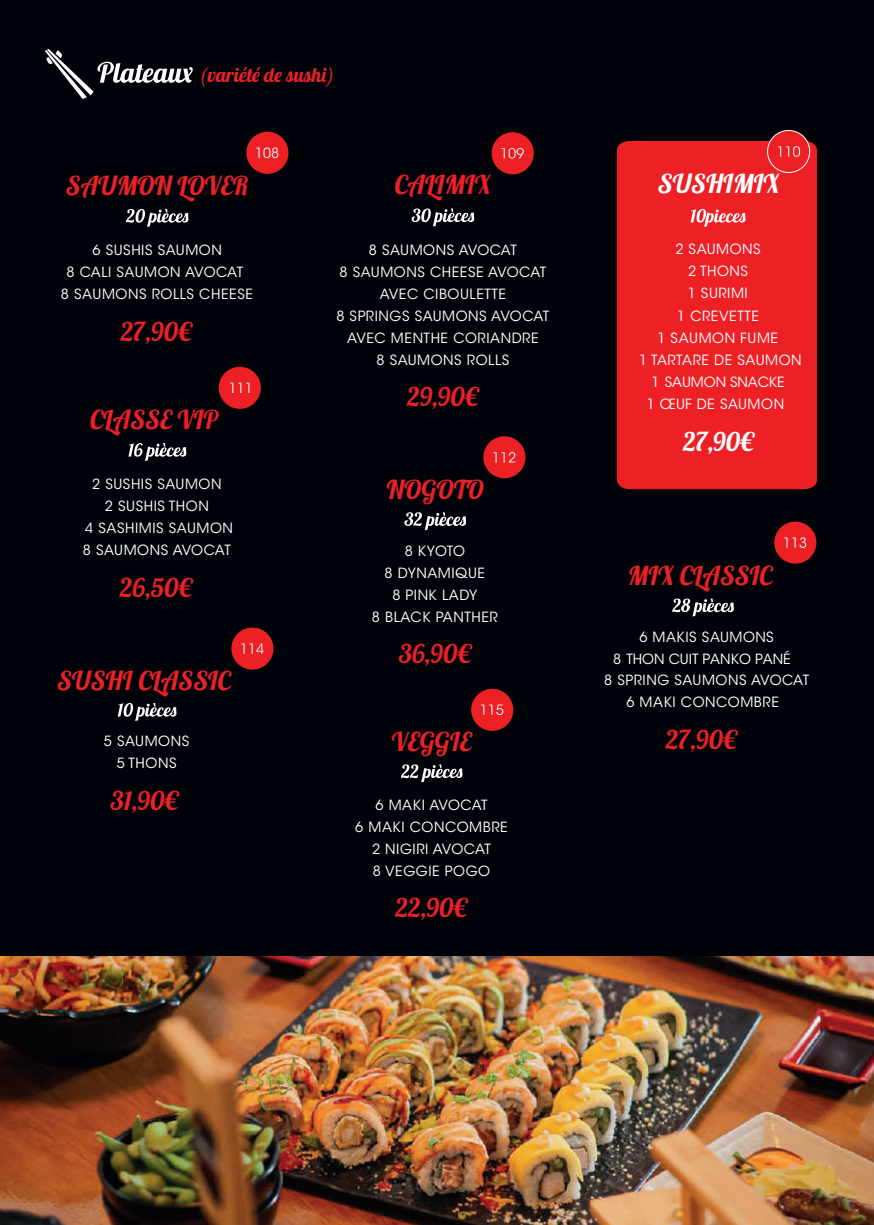
<style>
.page{position:relative;width:874px;height:1225px;background:#fff}
.page>*{position:absolute;margin:0;border:0;box-sizing:border-box;transform-origin:0 0}
.t1{font:26px "Lobster 1.4";color:#ec2025}
.t2{font:26px "Lobster 1.4";color:#fff}
.t3{font:25.8px "Lobster 1.4";color:#ec2025}
.t4{font:25.8px "Lobster 1.4";color:#fff}
.t5{font:20px "Lobster 1.4";letter-spacing:.045em;color:#ec2025}
.t6{font:14px/22px "ITC Avant Garde Std";letter-spacing:.04em;color:#fff;text-align:center}
.t7{font:14px "ITC Avant Garde Std";color:#fff}
.t8{font:14px "ITC Avant Garde Std";letter-spacing:-.005em;color:#fff}
</style>
<div class="page">
<div style="left:0;top:0;width:873px;height:956px;background:#00020a"></div>
<svg style="left:126px;top:209px;width:62px;height:18px"></svg>
<svg style="left:411px;top:208px;width:63px;height:18px"></svg>
<div style="left:616px;top:141px;width:200px;height:348px;background:#ec2025"></div>
<svg style="left:690px;top:209px;width:55px;height:18px"></svg>
<svg style="left:671px;top:598px;width:62px;height:18px"></svg>
<svg style="left:45px;top:49px;width:148px;height:50px"></svg>
<svg style="left:401px;top:764px;width:61px;height:18px"></svg>
<div style="left:246px;top:132px;width:42px;height:42px;background:#ec2025;border-radius:50%"></div>
<svg style="left:256px;top:147px;width:22px;height:11px"></svg>
<div style="left:766px;top:130px;width:43px;height:43px;background:#ec2025;border:1px solid #fff;border-radius:50%"></div>
<div style="left:491px;top:132px;width:42px;height:42px;background:#ec2025;border-radius:50%"></div>
<svg style="left:501px;top:148px;width:22px;height:11px"></svg>
<svg style="left:128px;top:443px;width:58px;height:18px"></svg>
<div style="left:219px;top:367px;width:42px;height:42px;background:#ec2025;border-radius:50%"></div>
<svg style="left:230px;top:383px;width:19px;height:10px"></svg>
<svg style="left:404px;top:512px;width:62px;height:18px"></svg>
<div style="left:483px;top:436px;width:42px;height:42px;background:#ec2025;border-radius:50%"></div>
<svg style="left:493px;top:452px;width:22px;height:10px"></svg>
<div style="left:773px;top:521px;width:43px;height:42px;background:#ec2025;border-radius:50%"></div>
<svg style="left:784px;top:537px;width:21px;height:11px"></svg>
<svg style="left:118px;top:703px;width:58px;height:18px"></svg>
<div style="left:231px;top:627px;width:42px;height:42px;background:#ec2025;border-radius:50%"></div>
<svg style="left:241px;top:643px;width:22px;height:11px"></svg>
<div style="left:471px;top:689px;width:42px;height:42px;background:#ec2025;border-radius:50%"></div>
<svg style="left:481px;top:704px;width:22px;height:11px"></svg>
<svg style="left:778px;top:146px;width:21px;height:11px"></svg>
<img style="left:0;top:956px;width:873px;height:269px">
<h3 class="t5" style="left:199px;top:62px;width:137px">(variété de sushi)</h3>
<h1 class="t1" style="left:66px;top:169px;width:184px">SAUMON LOVER</h1>
<h1 class="t1" style="left:394px;top:168px;width:98px">CALIMIX</h1>
<p class="t6" style="left:61px;top:239px;width:193px">6 SUSHIS SAUMON<br>8 CALI SAUMON AVOCAT<br>8 SAUMONS ROLLS CHEESE</p>
<h2 class="t3" style="left:121px;top:315px;width:73px">27,90€</h2>
<h1 class="t1" style="left:90px;top:403px;width:129px">CLASSE VIP</h1>
<p class="t6" style="left:336px;top:239px;width:214px">8 SAUMONS AVOCAT<br>8 SAUMONS CHEESE AVOCAT<br>AVEC CIBOULETTE<br>8 SPRINGS SAUMONS AVOCAT<br>AVEC MENTHE CORIANDRE<br>8 SAUMONS ROLLS</p>
<h2 class="t3" style="left:407px;top:381px;width:74px">29,90€</h2>
<h1 class="t2" style="left:657px;top:167px;width:123px">SUSHIMIX</h1>
<p class="t6" style="left:675px;top:238px;width:87px">2 SAUMONS<br>2 THONS</p>
<p class="t6" style="left:676px;top:305px;width:83px">1 CREVETTE</p>
<p class="t6" style="left:657px;top:327px;width:122px">1 SAUMON FUME</p>
<p class="t6" style="left:638px;top:349px;width:164px">1 TARTARE DE SAUMON</p>
<p class="t8" style="left:651px;top:373px;width:134px">1 SAUMON SNACKE</p>
<p class="t6" style="left:646px;top:393px;width:139px">1 ŒUF DE SAUMON</p>
<p class="t6" style="left:687px;top:282px;width:62px">1 SURIMI</p>
<h2 class="t4" style="left:682px;top:425px;width:73px">27,90€</h2>
<p class="t6" style="left:83px;top:473px;width:151px">2 SUSHIS SAUMON<br>2 SUSHIS THON<br>4 SASHIMIS SAUMON<br>8 SAUMONS AVOCAT</p>
<h2 class="t3" style="left:120px;top:571px;width:75px">26,50€</h2>
<h1 class="t1" style="left:57px;top:664px;width:175px">SUSHI CLASSIC</h1>
<p class="t6" style="left:104px;top:730px;width:87px">5 SAUMONS<br>5 THONS</p>
<h2 class="t3" style="left:110px;top:784px;width:70px">31,90€</h2>
<h1 class="t1" style="left:386px;top:473px;width:98px">NOGOTO</h1>
<p class="t6" style="left:372px;top:540px;width:127px">8 KYOTO<br>8 DYNAMIQUE<br>8 PINK LADY<br>8 BLACK PANTHER</p>
<h2 class="t3" style="left:399px;top:637px;width:75px">36,90€</h2>
<h1 class="t1" style="left:627px;top:559px;width:146px">MIX CLASSIC</h1>
<p class="t6" style="left:639px;top:626px;width:136px">6 MAKIS SAUMONS</p>
<p class="t7" style="left:613px;top:650px;width:179px">8 THON CUIT PANKO PANÉ</p>
<p class="t6" style="left:604px;top:669px;width:206px">8 SPRING SAUMONS AVOCAT</p>
<p class="t6" style="left:626px;top:691px;width:154px">6 MAKI CONCOMBRE</p>
<h1 class="t1" style="left:392px;top:725px;width:81px">VEGGIE</h1>
<h2 class="t3" style="left:665px;top:723px;width:73px">27,90€</h2>
<p class="t6" style="left:355px;top:794px;width:154px">6 MAKI AVOCAT<br>6 MAKI CONCOMBRE<br>2 NIGIRI AVOCAT<br>8 VEGGIE POGO</p>
<h2 class="t3" style="left:395px;top:891px;width:74px">22,90€</h2>
</div>
